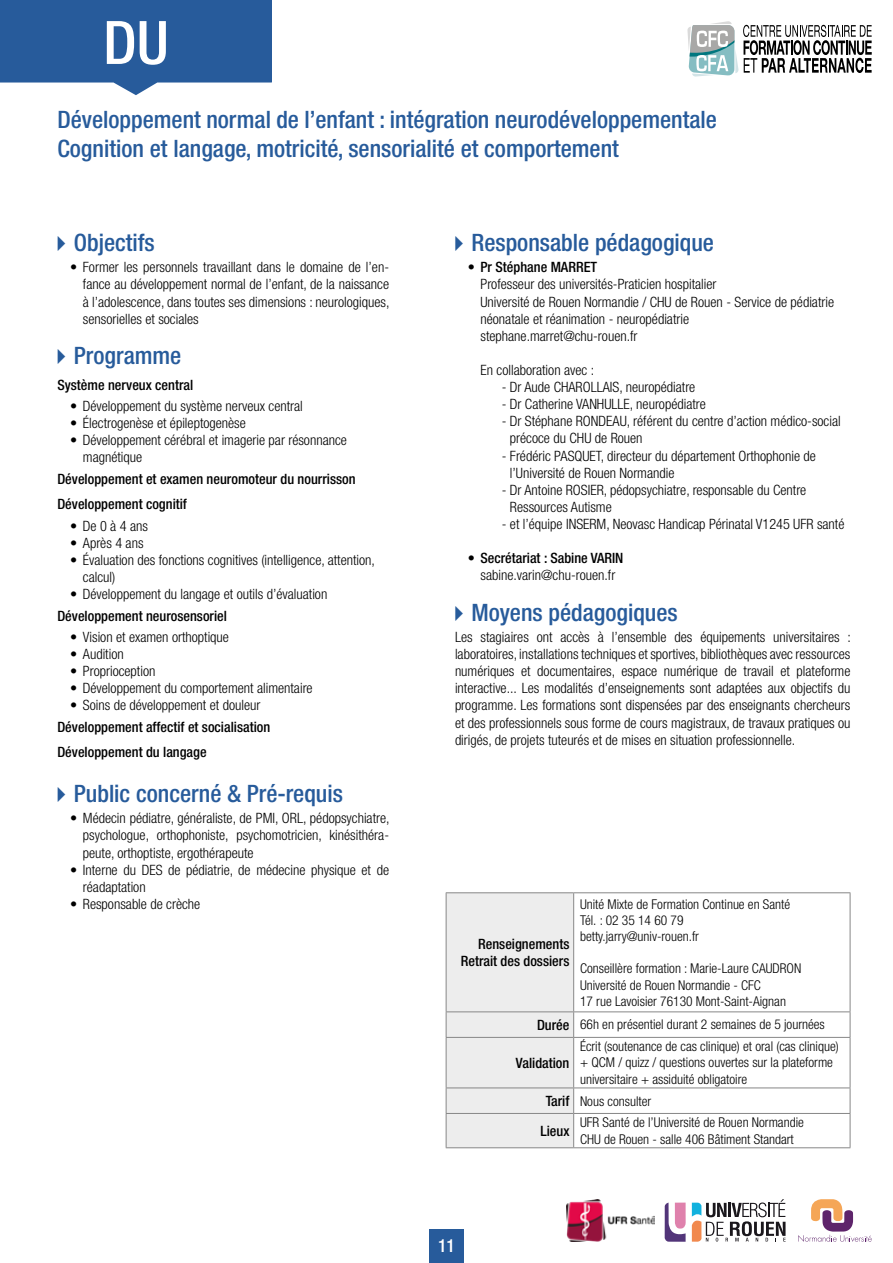
<style>
.page{position:relative;width:893px;height:1263px;background:#fff}
.page>*{position:absolute;margin:0;border:0;box-sizing:border-box;transform-origin:0 0}
.t1{font:500 condensed 60px "Helvetica Neue LT Std";color:#fff}
.t2{font:500 condensed 24px/28.8px "Helvetica Neue LT Std";color:#275b9b}
.t3{font:500 condensed 18px "Helvetica Neue LT Std";color:#fff}
.t4{font:300 condensed 14.25px/17.1px "Helvetica Neue LT Std";color:#000}
.t5{font:500 condensed 14.25px/25.7px "Helvetica Neue LT Std";color:#000}
.t6{font:300 condensed 13.5px/16.2px "Helvetica Neue LT Std";color:#000}
.s1{font-weight:500;font-size:14.25px}
</style>
<div class="page">
<svg style="left:0;top:82px;width:272px;height:13px"></svg>
<div style="left:0;top:0;width:272px;height:82px;background:#275b9b"></div>
<svg style="left:692px;top:1199px;width:94px;height:43px"></svg>
<svg style="left:665px;top:1202px;width:21px;height:40px"></svg>
<svg style="left:798px;top:1199px;width:74px;height:43px"></svg>
<svg style="left:574px;top:893px;width:276px;height:254px"></svg>
<hr style="left:574px;top:892px;width:276px;height:1px;background:#878787">
<hr style="left:850px;top:893px;width:1px;height:118px;background:#878787">
<hr style="left:574px;top:1011px;width:276px;height:1px;background:#878787">
<svg style="left:850px;top:1012px;width:1px;height:25px"></svg>
<hr style="left:850px;top:1038px;width:1px;height:49px;background:#878787">
<hr style="left:574px;top:1037px;width:276px;height:1px;background:#878787">
<hr style="left:574px;top:1087px;width:276px;height:1px;background:#878787">
<div style="left:446px;top:893px;width:128px;height:254px;background:#ededed"></div>
<svg style="left:850px;top:1088px;width:1px;height:25px"></svg>
<hr style="left:446px;top:1114px;width:1px;height:33px;background:#878787">
<hr style="left:574px;top:1113px;width:276px;height:1px;background:#878787">
<hr style="left:573px;top:1114px;width:1px;height:33px;background:#878787">
<hr style="left:850px;top:1114px;width:1px;height:33px;background:#878787">
<hr style="left:446px;top:1147px;width:128px;height:1px;background:#878787">
<hr style="left:574px;top:1147px;width:276px;height:1px;background:#878787">
<hr style="left:446px;top:892px;width:128px;height:1px;background:#878787">
<hr style="left:446px;top:1011px;width:128px;height:1px;background:#878787">
<hr style="left:446px;top:1037px;width:128px;height:1px;background:#878787">
<hr style="left:446px;top:1087px;width:128px;height:1px;background:#878787">
<hr style="left:446px;top:1113px;width:128px;height:1px;background:#878787">
<svg style="left:687px;top:21px;width:185px;height:56px"></svg>
<img style="left:566px;top:1199px;width:89px;height:43px">
<div style="left:429px;top:1229px;width:34px;height:34px;background:#275b9b"></div>
<h1 class="t1" style="left:103px;top:7px;width:67px">DU</h1>
<h2 class="t2" style="left:57px;top:104px;width:661px">Développement normal de l’enfant : intégration neurodéveloppementale<br>Cognition et langage, motricité, sensorialité et comportement</h2>
<h2 class="t2" style="left:74px;top:228px;width:82px">Objectifs</h2>
<p class="t4" style="left:83px;top:259px;width:308px;text-align:justify;text-indent:-13px">• Former les personnels travaillant dans le domaine de l’en&shy;fance au développement normal de l’enfant, de la naissance à l’adolescence, dans toutes ses dimensions : neurologiques, sensorielles et sociales</p>
<h2 class="t2" style="left:74px;top:341px;width:109px">Programme</h2>
<p class="t5" style="left:57px;top:372px;width:137px">Système nerveux central</p>
<p class="t4" style="left:70px;top:397px;width:234px">• Développement du système nerveux central</p>
<p class="t4" style="left:70px;top:414px;width:177px">• Électrogenèse et épileptogenèse</p>
<p class="t4" style="left:83px;top:432px;width:266px;text-indent:-13px">• Développement cérébral et imagerie par résonnance magnétique</p>
<p class="t5" style="left:57px;top:466px;width:300px">Développement et examen neuromoteur du nourrisson<br>Développement cognitif</p>
<p class="t4" style="left:70px;top:517px;width:79px">• De 0 à 4 ans</p>
<p class="t4" style="left:70px;top:534px;width:75px">• Après 4 ans</p>
<p class="t4" style="left:83px;top:551px;width:294px;text-indent:-13px">• Évaluation des fonctions cognitives (intelligence, attention, calcul)</p>
<p class="t4" style="left:70px;top:585px;width:259px">• Développement du langage et outils d’évaluation</p>
<p class="t5" style="left:57px;top:602px;width:171px">Développement neurosensoriel</p>
<p class="t4" style="left:70px;top:628px;width:160px">• Vision et examen orthoptique</p>
<p class="t4" style="left:70px;top:645px;width:55px">• Audition</p>
<p class="t4" style="left:70px;top:662px;width:87px">• Proprioception</p>
<p class="t4" style="left:70px;top:679px;width:244px">• Développement du comportement alimentaire</p>
<p class="t4" style="left:70px;top:696px;width:192px">• Soins de développement et douleur</p>
<p class="t5" style="left:57px;top:713px;width:214px">Développement affectif et socialisation<br>Développement du langage</p>
<h2 class="t2" style="left:74px;top:779px;width:271px">Public concerné &amp; Pré-requis</h2>
<p class="t4" style="left:83px;top:810px;width:308px;text-align:justify;text-indent:-13px">• Médecin pédiatre, généraliste, de PMI, ORL, pédopsychiatre, psychologue, orthophoniste, psychomotricien, kinésithéra&shy;peute, orthoptiste, ergothérapeute</p>
<p class="t4" style="left:83px;top:861px;width:308px;text-indent:-13px">• Interne du DES de pédiatrie, de médecine physique et de réadaptation</p>
<p class="t4" style="left:70px;top:895px;width:132px">• Responsable de crèche</p>
<h2 class="t2" style="left:471px;top:228px;width:244px">Responsable pédagogique</h2>
<p class="t5" style="left:468px;top:254px;width:131px">• Pr Stéphane MARRET</p>
<p class="t4" style="left:480px;top:276px;width:355px">Professeur des universités-Praticien hospitalier<br>Université de Rouen Normandie / CHU de Rouen - Service de pédiatrie néonatale et réanimation - neuropédiatrie stephane.marret@chu-rouen.fr</p>
<p class="t4" style="left:480px;top:361px;width:115px">En collaboration avec :</p>
<p class="t4" style="left:502px;top:378px;width:195px">- Dr Aude CHAROLLAIS, neuropédiatre</p>
<p class="t4" style="left:502px;top:395px;width:206px">- Dr Catherine VANHULLE, neuropédiatre</p>
<p class="t4" style="left:510px;top:413px;width:332px;text-indent:-8px">- Dr Stéphane RONDEAU, référent du centre d’action médico-social précoce du CHU de Rouen</p>
<p class="t4" style="left:510px;top:447px;width:307px;text-indent:-8px">- Frédéric PASQUET, directeur du département Orthophonie de l’Université de Rouen Normandie</p>
<p class="t4" style="left:510px;top:481px;width:298px;text-indent:-8px">- Dr Antoine ROSIER, pédopsychiatre, responsable du Centre<br>Ressources Autisme</p>
<p class="t4" style="left:502px;top:515px;width:344px">- et l’équipe INSERM, Neovasc Handicap Périnatal V1245 UFR santé</p>
<p class="t5" style="left:468px;top:545px;width:157px">• Secrétariat : Sabine VARIN</p>
<p class="t4" style="left:480px;top:566px;width:136px">sabine.varin@chu-rouen.fr</p>
<h2 class="t2" style="left:471px;top:597px;width:208px">Moyens pédagogiques</h2>
<p class="t4" style="left:455px;top:628px;width:397px;text-align:justify">Les stagiaires ont accès à l’ensemble des équipements universitaires : laboratoires, installations techniques et sportives, bibliothèques avec ressources numériques et documentaires, espace numérique de travail et plateforme interactive... Les modalités d’enseignements sont adaptées aux objectifs du programme. Les formations sont dispensées par des enseignants chercheurs et des professionnels sous forme de cours magistraux, de travaux pratiques ou dirigés, de projets tuteurés et de mises en situation professionnelle.</p>
<p class="t6" style="left:580px;top:895px;width:212px">Unité Mixte de Formation Continue en Santé<br>Tél. : 02 35 14 60 79 betty.jarry@univ-rouen.fr</p>
<p class="t6" style="left:580px;top:960px;width:223px">Conseillère formation : Marie-Laure CAUDRON<br>Université de Rouen Normandie - CFC<br>17 rue Lavoisier 76130 Mont-Saint-Aignan</p>
<p class="t6" style="left:537px;top:1016px;width:289px"><span class="s1">Durée</span> 66h en présentiel durant 2 semaines de 5 journées</p>
<p class="t5" style="left:516px;top:1050px;width:55px">Validation</p>
<p class="t5" style="left:461px;top:935px;width:110px;line-height:17.1px;text-align:right">Renseignements<br>Retrait des dossiers</p>
<p class="t6" style="left:580px;top:1038px;width:260px">Écrit (soutenance de cas clinique) et oral (cas clinique) + QCM / quizz / questions ouvertes sur la plateforme universitaire + assiduité obligatoire</p>
<p class="t6" style="left:546px;top:1092px;width:107px"><span class="s1">Tarif</span> Nous consulter</p>
<p class="t5" style="left:540px;top:1118px;width:31px">Lieux</p>
<p class="t6" style="left:580px;top:1114px;width:225px">UFR Santé de l’Université de Rouen Normandie<br>CHU de Rouen - salle 406 Bâtiment Standart</p>
<p class="t3" style="left:438px;top:1235px;width:18px">11</p>
</div>
